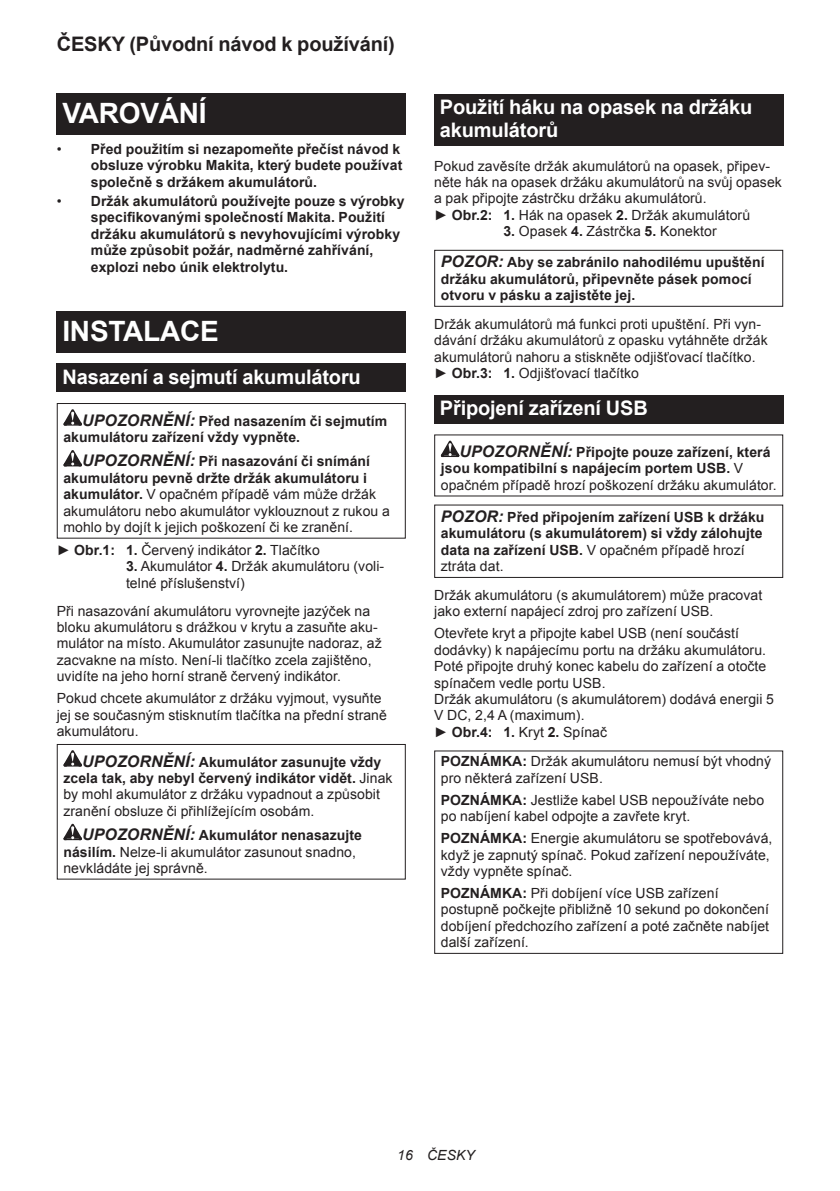
<style>
.page{position:relative;width:840px;height:1191px;background:#fff}
.page>*{position:absolute;margin:0;border:0;box-sizing:border-box;transform-origin:0 0}
.t1{font:700 28px "Arial";letter-spacing:-.01em;color:#fff}
.t2{font:700 20px/23.4px "Arial";letter-spacing:-.01em;color:#fff}
.t3{font:700 20px "Arial";letter-spacing:-.01em;color:#231f20}
.t4{font:14px/16.4px "Arial";letter-spacing:.005em;color:#231f20}
.t5{font:700 14px/16.4px "Arial";letter-spacing:.005em;color:#231f20}
.t6{font:italic 14px "Arial";letter-spacing:.005em;color:#231f20}
.s1{font-weight:400}
.s2{font-style:italic;font-size:16px}
.s3{font-weight:700;font-style:italic;font-size:16px}
.s4{font-weight:700}
</style>
<div class="page">
<div style="left:57px;top:94px;width:348px;height:41px;background:#231f20"></div>
<div style="left:57px;top:311px;width:348px;height:41px;background:#231f20"></div>
<div style="left:57px;top:363px;width:348px;height:29px;background:#231f20"></div>
<svg style="left:63px;top:409px;width:19px;height:16px"></svg>
<svg style="left:63px;top:450px;width:19px;height:16px"></svg>
<div style="left:57px;top:403px;width:348px;height:135px;border:1px solid #231f20"></div>
<svg style="left:63px;top:750px;width:19px;height:16px"></svg>
<svg style="left:63px;top:823px;width:19px;height:17px"></svg>
<div style="left:57px;top:744px;width:348px;height:135px;border:1px solid #231f20"></div>
<div style="left:434px;top:94px;width:348px;height:52px;background:#231f20"></div>
<div style="left:434px;top:250px;width:348px;height:57px;border:1px solid #231f20"></div>
<div style="left:434px;top:395px;width:348px;height:28px;background:#231f20"></div>
<svg style="left:440px;top:440px;width:19px;height:17px"></svg>
<div style="left:434px;top:504px;width:348px;height:74px;border:1px solid #231f20"></div>
<div style="left:434px;top:750px;width:348px;height:204px;border:1px solid #231f20"></div>
<h2 class="t3" style="left:57px;top:31px;width:339px">ČESKY (Původní návod k používání)</h2>
<h1 class="t1" style="left:62px;top:95px;width:146px">VAROVÁNÍ</h1>
<p class="t5" style="left:91px;top:141px;width:313px;text-indent:-34px"><span class="s1">•</span> Před použitím si nezapomeňte přečíst návod k obsluze výrobku Makita, který budete používat společně s držákem akumulátorů.</p>
<p class="t5" style="left:91px;top:193px;width:315px;text-indent:-34px"><span class="s1">•</span> Držák akumulátorů používejte pouze s výrobky specifikovanými společností Makita. Použití držáku akumulátorů s nevyhovujícími výrobky může způsobit požár, nadměrné zahřívání, explozi nebo únik elektrolytu.</p>
<h1 class="t1" style="left:62px;top:312px;width:158px">INSTALACE</h1>
<h2 class="t2" style="left:62px;top:365px;width:300px">Nasazení a sejmutí akumulátoru</h2>
<p class="t5" style="left:63px;top:413px;width:325px;text-indent:19px"><span class="s2">UPOZORNĚNÍ:</span> Před nasazením či sejmutím akumulátoru zařízení vždy vypněte.</p>
<p class="t4" style="left:63px;top:453px;width:328px;text-indent:19px"><span class="s3">UPOZORNĚNÍ:</span> <span class="s4">Při nasazování či snímání akumulátoru pevně držte držák akumulátoru i akumulátor.</span> V opačném případě vám může držák akumulátoru nebo akumulátor vyklouznout z rukou a mohlo by dojít k jejich poškození či ke zranění.</p>
<p class="t4" style="left:57px;top:542px;width:264px">► <span class="s4">Obr.1: 1.</span> Červený indikátor <span class="s4">2.</span> Tlačítko</p>
<p class="t4" style="left:126px;top:558px;width:260px"><span class="s4">3.</span> Akumulátor <span class="s4">4.</span> Držák akumulátoru (voli&shy;telné příslušenství)</p>
<p class="t4" style="left:57px;top:602px;width:326px">Při nasazování akumulátoru vyrovnejte jazýček na bloku akumulátoru s drážkou v krytu a zasuňte aku&shy;mulátor na místo. Akumulátor zasunujte nadoraz, až zacvakne na místo. Není-li tlačítko zcela zajištěno, uvidíte na jeho horní straně červený indikátor.</p>
<p class="t4" style="left:57px;top:690px;width:331px">Pokud chcete akumulátor z držáku vyjmout, vysuňte jej se současným stisknutím tlačítka na přední straně akumulátoru.</p>
<p class="t4" style="left:63px;top:753px;width:330px;text-indent:19px"><span class="s3">UPOZORNĚNÍ:</span> <span class="s4">Akumulátor zasunujte vždy zcela tak, aby nebyl červený indikátor vidět.</span> Jinak by mohl akumulátor z držáku vypadnout a způsobit zranění obsluze či přihlížejícím osobám.</p>
<p class="t4" style="left:63px;top:827px;width:300px;text-indent:19px"><span class="s3">UPOZORNĚNÍ:</span> <span class="s4">Akumulátor nenasazujte násilím.</span> Nelze-li akumulátor zasunout snadno, nevkládáte jej správně.</p>
<h2 class="t2" style="left:439px;top:96px;width:314px">Použití háku na opasek na držáku akumulátorů</h2>
<p class="t4" style="left:434px;top:158px;width:349px">Pokud zavěsíte držák akumulátorů na opasek, připev&shy;něte hák na opasek držáku akumulátorů na svůj opasek a pak připojte zástrčku držáku akumulátorů.<br>► <span class="s4">Obr.2: 1.</span> Hák na opasek <span class="s4">2.</span> Držák akumulátorů</p>
<p class="t4" style="left:503px;top:223px;width:215px"><span class="s4">3.</span> Opasek <span class="s4">4.</span> Zástrčka <span class="s4">5.</span> Konektor</p>
<p class="t5" style="left:440px;top:255px;width:325px"><span class="s2">POZOR:</span> Aby se zabránilo nahodilému upuštění držáku akumulátorů, připevněte pásek pomocí otvoru v pásku a zajistěte jej.</p>
<p class="t4" style="left:434px;top:316px;width:335px">Držák akumulátorů má funkci proti upuštění. Při vyn&shy;dávání držáku akumulátorů z opasku vytáhněte držák akumulátorů nahoru a stiskněte odjišťovací tlačítko. ► <span class="s4">Obr.3: 1.</span> Odjišťovací tlačítko</p>
<h2 class="t2" style="left:439px;top:397px;width:209px">Připojení zařízení USB</h2>
<p class="t5" style="left:440px;top:444px;width:337px;text-indent:19px"><span class="s2">UPOZORNĚNÍ:</span> Připojte pouze zařízení, která jsou kompatibilní s napájecím portem USB. <span class="s1">V opačném případě hrozí poškození držáku akumulátor.</span></p>
<p class="t5" style="left:440px;top:509px;width:325px"><span class="s2">POZOR:</span> Před připojením zařízení USB k držáku akumulátoru (s akumulátorem) si vždy zálohujte data na zařízení USB. <span class="s1">V opačném případě hrozí ztráta dat.</span></p>
<p class="t4" style="left:434px;top:587px;width:329px">Držák akumulátoru (s akumulátorem) může pracovat jako externí napájecí zdroj pro zařízení USB.</p>
<p class="t4" style="left:434px;top:625px;width:341px">Otevřete kryt a připojte kabel USB (není součástí dodávky) k napájecímu portu na držáku akumulátoru.<br>Poté připojte druhý konec kabelu do zařízení a otočte spínačem vedle portu USB.<br>Držák akumulátoru (s akumulátorem) dodává energii 5<br>V DC, 2,4 A (maximum).<br>► <span class="s4">Obr.4: 1.</span> Kryt <span class="s4">2.</span> Spínač</p>
<p class="t4" style="left:440px;top:753px;width:331px"><span class="s4">POZNÁMKA:</span> Držák akumulátoru nemusí být vhodný pro některá zařízení USB.</p>
<p class="t4" style="left:440px;top:792px;width:324px"><span class="s4">POZNÁMKA:</span> Jestliže kabel USB nepoužíváte nebo po nabíjení kabel odpojte a zavřete kryt.</p>
<p class="t4" style="left:440px;top:830px;width:333px"><span class="s4">POZNÁMKA:</span> Energie akumulátoru se spotřebovává, když je zapnutý spínač. Pokud zařízení nepoužíváte, vždy vypněte spínač.</p>
<p class="t4" style="left:440px;top:885px;width:329px"><span class="s4">POZNÁMKA:</span> Při dobíjení více USB zařízení postupně počkejte přibližně 10 sekund po dokončení dobíjení předchozího zařízení a poté začněte nabíjet další zařízení.</p>
<p class="t6" style="left:397px;top:1146px;width:79px">16 ČESKY</p>
</div>
